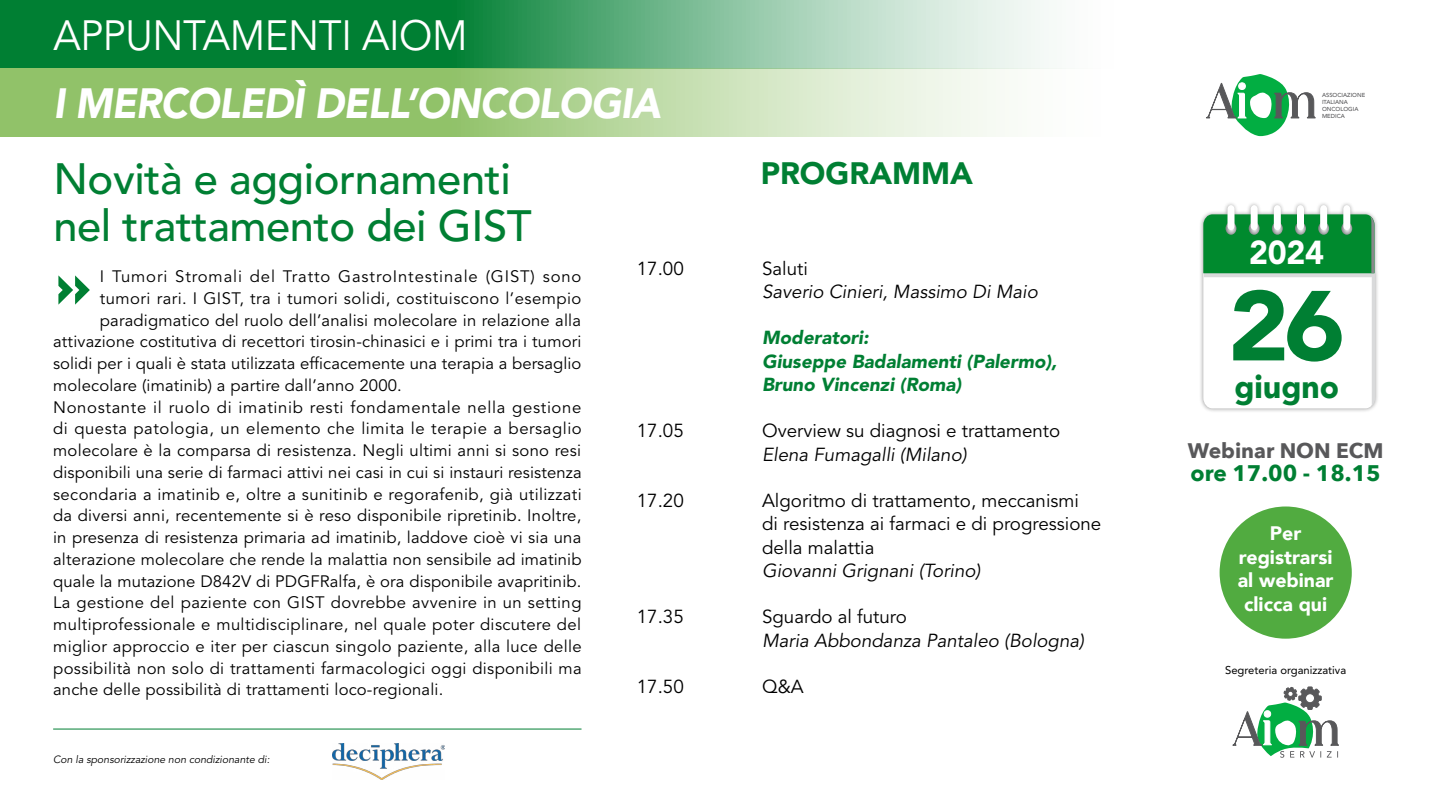
<style>
.page{position:relative;width:1440px;height:810px;background:#fff}
.page>*{position:absolute;margin:0;border:0;box-sizing:border-box;transform-origin:0 0}
.t1{font:900 98.18px "Avenir LT Std";color:#007f33;scale:1.05 1}
.t2{font:900 54px "DIN";color:#007f33}
.t3{font:500 43.5px/46.5px "Avenir LT Std";letter-spacing:-.01em;color:#007f33}
.t4{font:italic 900 42px "Avenir LT Std";letter-spacing:-.02em;color:#fff;scale:.94 1}
.t5{font:42px "Avenir LT Std";letter-spacing:-.01em;color:#fff;scale:.95 1}
.t6{font:900 33px "Avenir LT Std";color:#fff}
.t7{font:700 31.5px "Avenir Next";letter-spacing:-.01em;color:#007f33}
.t8{font:900 30.75px "Avenir LT Std";color:#007f33}
.t9{font:700 22.5px "Avenir Next";color:#007f33}
.t10{font:700 21px "Avenir Next";color:#58585a}
.t11{font:900 19.5px/23.4px "Avenir";color:#fff;text-align:center}
.t12{font:18.75px/23.2px "Avenir LT Std";color:#000}
.t13{font:italic 18.75px "Avenir LT Std";color:#000}
.t14{font:italic 900 18.75px/23.2px "Avenir LT Std";color:#007f33}
.t15{font:16.5px "Avenir LT Std";letter-spacing:.015em;color:#000}
.t16{font:16.5px "Avenir LT Std";letter-spacing:.04em;color:#000}
.t17{font:16.5px "Avenir LT Std";letter-spacing:.035em;color:#000}
.t18{font:16.5px "Avenir LT Std";letter-spacing:.05em;color:#000}
.t19{font:11.25px "Avenir LT Std";color:#000}
.t20{font:italic 10.5px "Avenir LT Std";color:#000}
.t21{font:500 5.78px/7px "Avenir";color:#58585a}
</style>
<div class="page">
<svg style="left:1232px;top:687px;width:107px;height:71px"></svg>
<svg style="left:1206px;top:74px;width:110px;height:62px"></svg>
<div style="left:1199px;top:201px;width:181px;height:212px;background:#000;opacity:.4"></div>
<svg style="left:1203px;top:205px;width:172px;height:203px"></svg>
<svg style="left:0;top:0;width:1044px;height:68px;background:#4fa672"></svg>
<svg style="left:0;top:68px;width:1062px;height:68px;background:#b3d498"></svg>
<hr style="left:53px;top:729px;width:528px;height:1px;background:#007f33">
<img style="left:333px;top:744px;width:111px;height:35px">
<div style="left:1220px;top:507px;width:132px;height:132px;background:#51ab40;border-radius:50%"></div>
<h3 class="t5" style="left:53px;top:11px;width:438px">APPUNTAMENTI AIOM</h3>
<h3 class="t4" style="left:53px;top:78px;width:648px">i mercoledì dell’oncologia</h3>
<h3 class="t3" style="left:53px;top:157px;width:480px">Novità e aggiornamenti nel trattamento dei GIST</h3>
<h3 class="t8" style="left:761px;top:155px;width:214px">PROGRAMMA</h3>
<p class="t18" style="left:100px;top:267px;width:483px">I Tumori Stromali del Tratto GastroIntestinale (GIST) sono</p>
<p class="t15" style="left:100px;top:289px;width:483px">tumori rari. I GIST, tra i tumori solidi, costituiscono l’esempio</p>
<p class="t15" style="left:100px;top:311px;width:483px">paradigmatico del ruolo dell’analisi molecolare in relazione alla</p>
<p class="t15" style="left:53px;top:332px;width:530px">attivazione costitutiva di recettori tirosin-chinasici e i primi tra i tumori</p>
<p class="t15" style="left:53px;top:354px;width:530px">solidi per i quali è stata utilizzata efficacemente una terapia a bersaglio</p>
<p class="t15" style="left:53px;top:376px;width:350px">molecolare (imatinib) a partire dall’anno 2000.</p>
<p class="t16" style="left:53px;top:398px;width:530px">Nonostante il ruolo di imatinib resti fondamentale nella gestione</p>
<p class="t17" style="left:53px;top:419px;width:530px">di questa patologia, un elemento che limita le terapie a bersaglio</p>
<p class="t15" style="left:53px;top:441px;width:530px">molecolare è la comparsa di resistenza. Negli ultimi anni si sono resi</p>
<p class="t15" style="left:53px;top:463px;width:530px">disponibili una serie di farmaci attivi nei casi in cui si instauri resistenza</p>
<p class="t15" style="left:53px;top:485px;width:530px">secondaria a imatinib e, oltre a sunitinib e regorafenib, già utilizzati</p>
<p class="t15" style="left:53px;top:506px;width:530px">da diversi anni, recentemente si è reso disponibile ripretinib. Inoltre,</p>
<p class="t15" style="left:53px;top:528px;width:530px">in presenza di resistenza primaria ad imatinib, laddove cioè vi sia una</p>
<p class="t15" style="left:53px;top:550px;width:530px">alterazione molecolare che rende la malattia non sensibile ad imatinib</p>
<p class="t15" style="left:53px;top:571px;width:530px">quale la mutazione D842V di PDGFRalfa, è ora disponibile avapritinib.</p>
<p class="t15" style="left:53px;top:593px;width:530px">La gestione del paziente con GIST dovrebbe avvenire in un setting</p>
<p class="t15" style="left:53px;top:615px;width:529px">multiprofessionale e multidisciplinare, nel quale poter discutere del</p>
<p class="t15" style="left:53px;top:637px;width:530px">miglior approccio e iter per ciascun singolo paziente, alla luce delle</p>
<p class="t15" style="left:53px;top:658px;width:530px">possibilità non solo di trattamenti farmacologici oggi disponibili ma</p>
<p class="t15" style="left:53px;top:680px;width:392px">anche delle possibilità di trattamenti loco-regionali.</p>
<h2 class="t2" style="left:55px;top:249px;width:38px">»</h2>
<p class="t20" style="left:53px;top:753px;width:218px">Con la sponsorizzazione non condizionante di:</p>
<p class="t12" style="left:637px;top:257px;width:48px">17.00</p>
<p class="t12" style="left:762px;top:257px;width:47px">Saluti</p>
<p class="t13" style="left:762px;top:281px;width:277px">Saverio Cinieri, Massimo Di Maio</p>
<p class="t14" style="left:762px;top:326px;width:296px">Moderatori:<br>Giuseppe Badalamenti (Palermo),<br>Bruno Vincenzi (Roma)</p>
<p class="t12" style="left:637px;top:420px;width:48px">17.05</p>
<p class="t12" style="left:762px;top:420px;width:300px">Overview su diagnosi e trattamento</p>
<p class="t13" style="left:762px;top:443px;width:206px">Elena Fumagalli (Milano)</p>
<p class="t12" style="left:637px;top:490px;width:48px">17.20</p>
<p class="t12" style="left:762px;top:490px;width:341px">Algoritmo di trattamento, meccanismi<br>di resistenza ai farmaci e di progressione della malattia</p>
<p class="t13" style="left:762px;top:560px;width:220px">Giovanni Grignani (Torino)</p>
<p class="t12" style="left:637px;top:606px;width:48px">17.35</p>
<p class="t12" style="left:762px;top:606px;width:146px">Sguardo al futuro</p>
<p class="t13" style="left:762px;top:629px;width:323px">Maria Abbondanza Pantaleo (Bologna)</p>
<p class="t12" style="left:637px;top:676px;width:48px">17.50</p>
<p class="t12" style="left:762px;top:676px;width:43px">Q&amp;A</p>
<p class="t21" style="left:1322px;top:91px;width:45px">ASSOCIAZIONE<br>ITALIANA<br>ONCOLOGIA<br>MEDICA</p>
<h3 class="t6" style="left:1249px;top:233px;width:76px">2024</h3>
<h1 class="t1" style="left:1228px;top:267px;width:113px">26</h1>
<h3 class="t7" style="left:1234px;top:359px;width:106px">giugno</h3>
<p class="t10" style="left:1188px;top:432px;width:197px">Webinar NON ECM</p>
<h3 class="t9" style="left:1191px;top:454px;width:192px">ore 17.00 - 18.15</h3>
<p class="t11" style="left:1238px;top:521px;width:97px">Per registrarsi al webinar clicca qui</p>
<p class="t19" style="left:1225px;top:663px;width:123px">Segreteria organizzativa</p>
</div>
